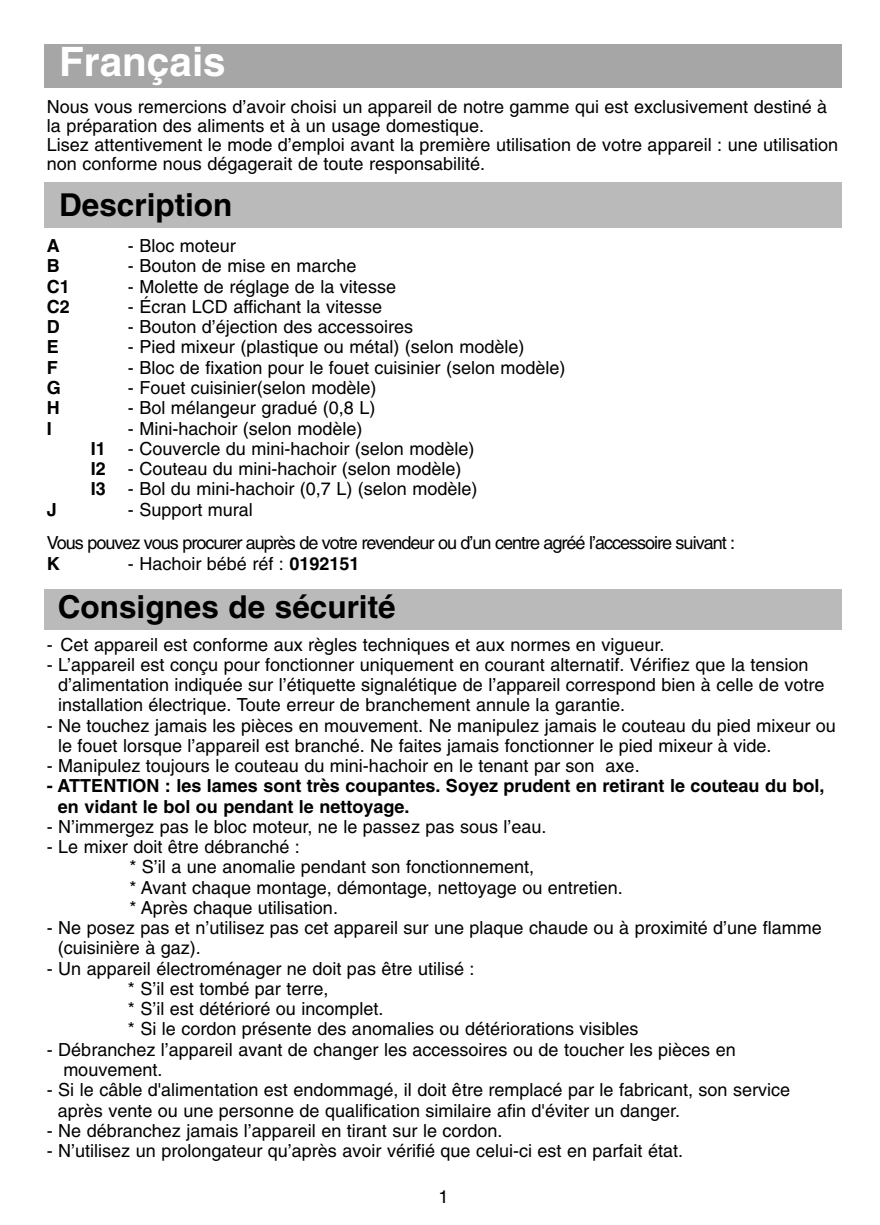
<style>
.page{position:relative;width:880px;height:1225px;background:#fff}
.page>*{position:absolute;margin:0;border:0;box-sizing:border-box;transform-origin:0 0}
.t1{font:700 40.5px "Helvetica";color:#fff}
.t2{font:700 31.5px "Helvetica";color:#000}
.t3{font:18px/20.2px "Helvetica";color:#000}
.t4{font:700 18px/20.2px "Helvetica";color:#000}
.t5{font:18px/33.8px "Helvetica";letter-spacing:-.055em;color:#000}
.s1{font-weight:700}
</style>
<div class="page">
<svg style="left:44px;top:44px;width:798px;height:586px"></svg>
<h1 class="t1" style="left:59px;top:47px;width:168px">Français</h1>
<p class="t3" style="left:47px;top:99px;width:793px;line-height:19.1px">Nous vous remercions d’avoir choisi un appareil de notre gamme qui est exclusivement destiné à la préparation des aliments et à un usage domestique.<br>Lisez attentivement le mode d’emploi avant la première utilisation de votre appareil : une utilisation non conforme nous dégagerait de toute responsabilité.</p>
<h2 class="t2" style="left:59px;top:193px;width:175px">Description</h2>
<p class="t4" style="left:47px;top:237px;width:14px">A</p>
<p class="t3" style="left:128px;top:237px;width:110px">- Bloc moteur</p>
<p class="t4" style="left:47px;top:258px;width:14px">B</p>
<p class="t3" style="left:128px;top:258px;width:230px">- Bouton de mise en marche</p>
<p class="t4" style="left:47px;top:278px;width:25px">C1</p>
<p class="t3" style="left:128px;top:278px;width:270px">- Molette de réglage de la vitesse</p>
<p class="t4" style="left:47px;top:298px;width:25px">C2</p>
<p class="t3" style="left:128px;top:298px;width:256px">- Écran LCD affichant la vitesse</p>
<p class="t4" style="left:47px;top:318px;width:14px">D</p>
<p class="t3" style="left:128px;top:318px;width:287px">- Bouton d’éjection des accessoires</p>
<p class="t4" style="left:47px;top:339px;width:14px">E</p>
<p class="t3" style="left:128px;top:339px;width:398px">- Pied mixeur (plastique ou métal) (selon modèle)</p>
<p class="t4" style="left:47px;top:359px;width:12px">F</p>
<p class="t3" style="left:128px;top:359px;width:439px">- Bloc de fixation pour le fouet cuisinier (selon modèle)</p>
<p class="t4" style="left:47px;top:379px;width:16px">G</p>
<p class="t3" style="left:128px;top:379px;width:250px">- Fouet cuisinier(selon modèle)</p>
<p class="t4" style="left:47px;top:399px;width:14px">H</p>
<p class="t3" style="left:128px;top:399px;width:249px">- Bol mélangeur gradué (0,8 L)</p>
<p class="t4" style="left:47px;top:420px;width:7px">I</p>
<p class="t3" style="left:91px;top:420px;width:388px;text-indent:37px">- Mini-hachoir (selon modèle)<br><span class="s1">I1</span> - Couvercle du mini-hachoir (selon modèle)<br><span class="s1">I2</span> - Couteau du mini-hachoir (selon modèle)<br><span class="s1">I3</span> - Bol du mini-hachoir (0,7 L) (selon modèle)</p>
<p class="t4" style="left:47px;top:501px;width:12px">J</p>
<p class="t5" style="left:47px;top:494px;width:690px;text-indent:81px">- Support mural<br>Vous pouvez vous procurer auprès de votre revendeur ou d’un centre agréé l’accessoire suivant :</p>
<p class="t4" style="left:47px;top:555px;width:14px">K</p>
<p class="t3" style="left:128px;top:555px;width:233px">- Hachoir bébé réf : <span class="s1">0192151</span></p>
<h2 class="t2" style="left:58px;top:596px;width:339px">Consignes de sécurité</h2>
<p class="t3" style="left:47px;top:635px;width:619px">- Cet appareil est conforme aux règles techniques et aux normes en vigueur.</p>
<p class="t3" style="left:58px;top:656px;width:768px;text-indent:-11px">- L’appareil est conçu pour fonctionner uniquement en courant alternatif. Vérifiez que la tension d’alimentation indiquée sur l’étiquette signalétique de l’appareil correspond bien à celle de votre installation électrique. Toute erreur de branchement annule la garantie.</p>
<p class="t3" style="left:58px;top:716px;width:779px;text-indent:-11px">- Ne touchez jamais les pièces en mouvement. Ne manipulez jamais le couteau du pied mixeur ou le fouet lorsque l’appareil est branché. Ne faites jamais fonctionner le pied mixeur à vide.</p>
<p class="t3" style="left:47px;top:757px;width:594px">- Manipulez toujours le couteau du mini-hachoir en le tenant par son axe.</p>
<p class="t4" style="left:58px;top:777px;width:768px;text-indent:-11px">- ATTENTION : les lames sont très coupantes. Soyez prudent en retirant le couteau du bol, en vidant le bol ou pendant le nettoyage.</p>
<p class="t3" style="left:47px;top:818px;width:501px">- N’immergez pas le bloc moteur, ne le passez pas sous l’eau.</p>
<p class="t3" style="left:129px;top:838px;width:495px;text-indent:-83px">- Le mixer doit être débranché :<br>* S’il a une anomalie pendant son fonctionnement,<br>* Avant chaque montage, démontage, nettoyage ou entretien. * Après chaque utilisation.</p>
<p class="t3" style="left:58px;top:919px;width:765px;text-indent:-11px">- Ne posez pas et n’utilisez pas cet appareil sur une plaque chaude ou à proximité d’une flamme (cuisinière à gaz).</p>
<p class="t3" style="left:128px;top:959px;width:512px;text-indent:-81px">- Un appareil électroménager ne doit pas être utilisé :<br>* S’il est tombé par terre,<br>* S’il est détérioré ou incomplet.<br>* Si le cordon présente des anomalies ou détériorations visibles</p>
<p class="t3" style="left:63px;top:1040px;width:674px;text-indent:-17px">- Débranchez l’appareil avant de changer les accessoires ou de toucher les pièces en mouvement.</p>
<p class="t3" style="left:58px;top:1081px;width:734px;text-indent:-11px">- Si le câble d'alimentation est endommagé, il doit être remplacé par le fabricant, son service après vente ou une personne de qualification similaire afin d'éviter un danger.</p>
<p class="t3" style="left:47px;top:1121px;width:457px">- Ne débranchez jamais l’appareil en tirant sur le cordon.</p>
<p class="t3" style="left:47px;top:1142px;width:638px">- N’utilisez un prolongateur qu’après avoir vérifié que celui-ci est en parfait état.</p>
<p class="t3" style="left:438px;top:1188px;width:12px">1</p>
</div>
